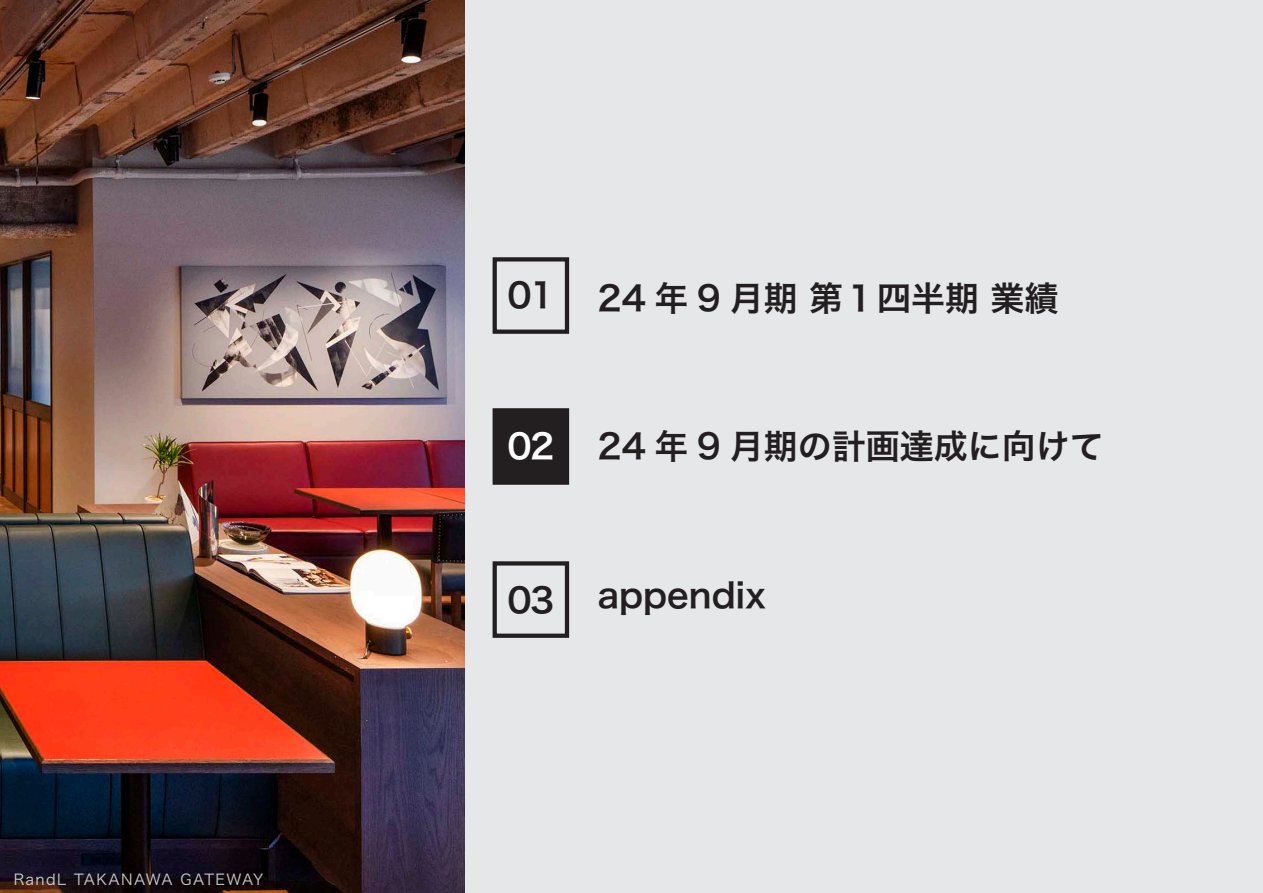
<style>
.page{position:relative;width:1263px;height:893px;background:#fff}
.page>*{position:absolute;margin:0;border:0;box-sizing:border-box;transform-origin:0 0}
.t1{font:34.05px "Hira Kaku Pro W6";color:#231f20}
.t2{font:34.05px "Hira Kaku Pro W6";color:#fff}
.t3{font:14.85px "Hira Kaku Pro W3";letter-spacing:.1em;color:#fff}
.t4{font:14.85px "Hira Kaku Pro W3";letter-spacing:.07em;color:#fff}
</style>
<div class="page">
<div style="left:464px;top:0;width:799px;height:893px;background:#e6e7e9"></div>
<img style="left:0;top:0;width:464px;height:893px">
<div style="left:493px;top:257px;width:76px;height:77px;border:4px solid #231f20"></div>
<div style="left:495px;top:410px;width:72px;height:73px;background:#231f20"></div>
<div style="left:493px;top:408px;width:76px;height:77px;border:4px solid #231f20"></div>
<div style="left:493px;top:561px;width:76px;height:77px;border:4px solid #231f20"></div>
<p class="t3" style="left:13px;top:866px;width:55px">RandL</p>
<p class="t3" style="left:74px;top:866px;width:100px">TAKANAWA</p>
<p class="t4" style="left:181px;top:866px;width:84px">GATEWAY</p>
<p class="t1" style="left:507px;top:265px;width:48px">01</p>
<p class="t2" style="left:507px;top:416px;width:48px">02</p>
<p class="t1" style="left:597px;top:267px;width:462px">24 年 9 月期第１四半期業績</p>
<p class="t1" style="left:597px;top:416px;width:508px">24 年 9 月期の計画達成に向けて</p>
<p class="t1" style="left:507px;top:569px;width:48px">03</p>
<p class="t1" style="left:597px;top:565px;width:170px">appendix</p>
</div>
